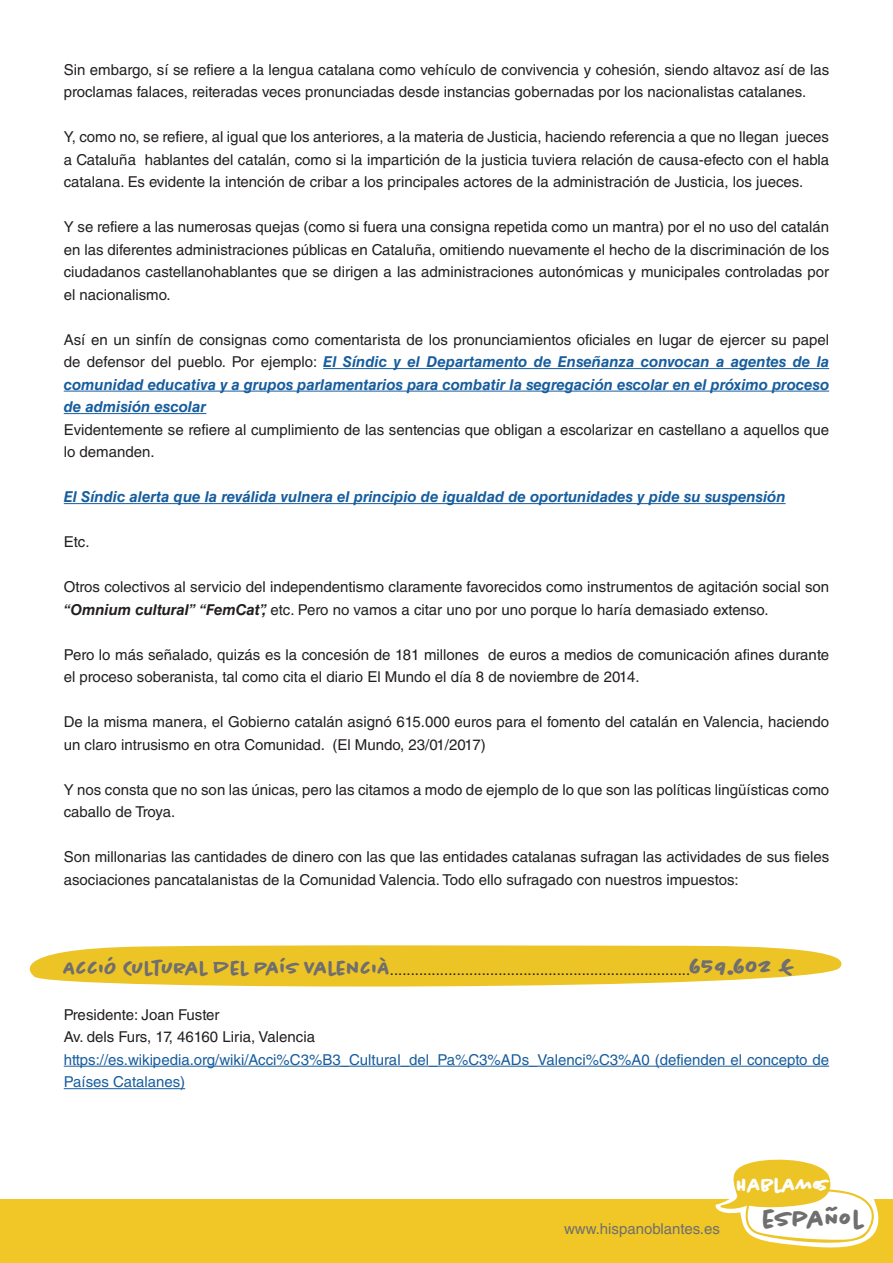
<style>
.page{position:relative;width:893px;height:1263px;background:#fff}
.page>*{position:absolute;margin:0;border:0;box-sizing:border-box;transform-origin:0 0}
.t1{font:700 25.5px "Chantal";color:#706e6e}
.t2{font:700 19.65px "Chantal";color:#fff}
.t3{font:15px/22.5px "Helvetica LT Std";color:#231f20}
.t4{font:italic 700 15px/22.5px "Helvetica LT Std";color:#175d9e;text-align:justify}
.t5{font:15px/22.5px "Helvetica LT Std";color:#175d9e}
.t6{font:15px "Helvetica LT Std";color:#706e6e}
.s1{font-weight:400;font-style:normal;color:#231f20}
.s2{font-weight:700;font-style:italic}
.s3{font-family:"Chantal";font-weight:700;font-size:19.5px;color:#706e6e}
.s4{font-family:"Chantal";font-weight:700;font-size:22.5px;color:#706e6e}
</style>
<div class="page">
<div style="left:0;top:1199px;width:893px;height:64px;background:#f0c726"></div>
<svg style="left:715px;top:1159px;width:164px;height:89px"></svg>
<svg style="left:29px;top:945px;width:813px;height:42px;background:#efcc43"></svg>
<hr style="left:323px;top:368px;width:506px;height:1px;background:#175d9e">
<hr style="left:64px;top:391px;width:765px;height:1px;background:#175d9e">
<hr style="left:64px;top:413px;width:142px;height:1px;background:#175d9e">
<hr style="left:64px;top:503px;width:722px;height:1px;background:#175d9e">
<hr style="left:64px;top:1066px;width:765px;height:1px;background:#175d9e">
<hr style="left:64px;top:1088px;width:121px;height:1px;background:#175d9e">
<p class="t3" style="left:64px;top:58px;width:767px">Sin embargo, sí se refiere a la lengua catalana como vehículo de convivencia y cohesión, siendo altavoz así de las proclamas falaces, reiteradas veces pronunciadas desde instancias gobernadas por los nacionalistas catalanes.</p>
<p class="t3" style="left:64px;top:126px;width:767px;text-align:justify">Y, como no, se refiere, al igual que los anteriores, a la materia de Justicia, haciendo referencia a que no llegan jueces a Cataluña hablantes del catalán, como si la impartición de la justicia tuviera relación de causa-efecto con el habla catalana. Es evidente la intención de cribar a los principales actores de la administración de Justicia, los jueces.</p>
<p class="t3" style="left:64px;top:216px;width:767px;text-align:justify">Y se refiere a las numerosas quejas (como si fuera una consigna repetida como un mantra) por el no uso del catalán en las diferentes administraciones públicas en Cataluña, omitiendo nuevamente el hecho de la discriminación de los ciudadanos castellanohablantes que se dirigen a las administraciones autonómicas y municipales controladas por el nacionalismo.</p>
<p class="t4" style="left:64px;top:328px;width:767px"><span class="s1">Así en un sinfín de consignas como comentarista de los pronunciamientos oficiales en lugar de ejercer su papel de defensor del pueblo. Por ejemplo:</span> El Síndic y el Departamento de Enseñanza convocan a agentes de la comunidad educativa y a grupos parlamentarios para combatir la segregación escolar en el próximo proceso de admisión escolar</p>
<p class="t3" style="left:64px;top:418px;width:767px">Evidentemente se refiere al cumplimiento de las sentencias que obligan a escolarizar en castellano a aquellos que lo demanden.</p>
<p class="t4" style="left:64px;top:485px;width:723px">El Síndic alerta que la reválida vulnera el principio de igualdad de oportunidades y pide su suspensión</p>
<p class="t3" style="left:64px;top:531px;width:27px">Etc.</p>
<p class="t3" style="left:64px;top:576px;width:767px">Otros colectivos al servicio del independentismo claramente favorecidos como instrumentos de agitación social son <span class="s2">“Omnium cultural” “FemCat”,</span> etc. Pero no vamos a citar uno por uno porque lo haría demasiado extenso.</p>
<p class="t3" style="left:64px;top:643px;width:767px">Pero lo más señalado, quizás es la concesión de 181 millones de euros a medios de comunicación afines durante el proceso soberanista, tal como cita el diario El Mundo el día 8 de noviembre de 2014.</p>
<p class="t3" style="left:64px;top:711px;width:767px">De la misma manera, el Gobierno catalán asignó 615.000 euros para el fomento del catalán en Valencia, haciendo un claro intrusismo en otra Comunidad. (El Mundo, 23/01/2017)</p>
<p class="t3" style="left:64px;top:778px;width:767px">Y nos consta que no son las únicas, pero las citamos a modo de ejemplo de lo que son las políticas lingüísticas como caballo de Troya.</p>
<p class="t3" style="left:64px;top:846px;width:767px">Son millonarias las cantidades de dinero con las que las entidades catalanas sufragan las actividades de sus fieles asociaciones pancatalanistas de la Comunidad Valencia. Todo ello sufragado con nuestros impuestos:</p>
<p class="t3" style="left:64px;top:958px;width:733px"><span class="s3">ACCIÓ CULTURAL DEL PAÍS VALENCIÀ</span>........................................................................<span class="s4">659.602 €</span></p>
<p class="t3" style="left:64px;top:1003px;width:157px">Presidente: Joan Fuster</p>
<p class="t3" style="left:64px;top:1026px;width:253px">Av. dels Furs, 17, 46160 Liria, Valencia</p>
<p class="t5" style="left:64px;top:1048px;width:767px">https://es.wikipedia.org/wiki/Acci%C3%B3_Cultural_del_Pa%C3%ADs_Valenci%C3%A0 (defienden el concepto de<br>Países Catalanes)</p>
<p class="t6" style="left:564px;top:1220px;width:157px">www.hispanoblantes.es</p>
<h2 class="t2" style="left:737px;top:1172px;width:94px">HABLAMOS</h2>
<h1 class="t1" style="left:763px;top:1203px;width:103px">ESPAÑOL</h1>
</div>
